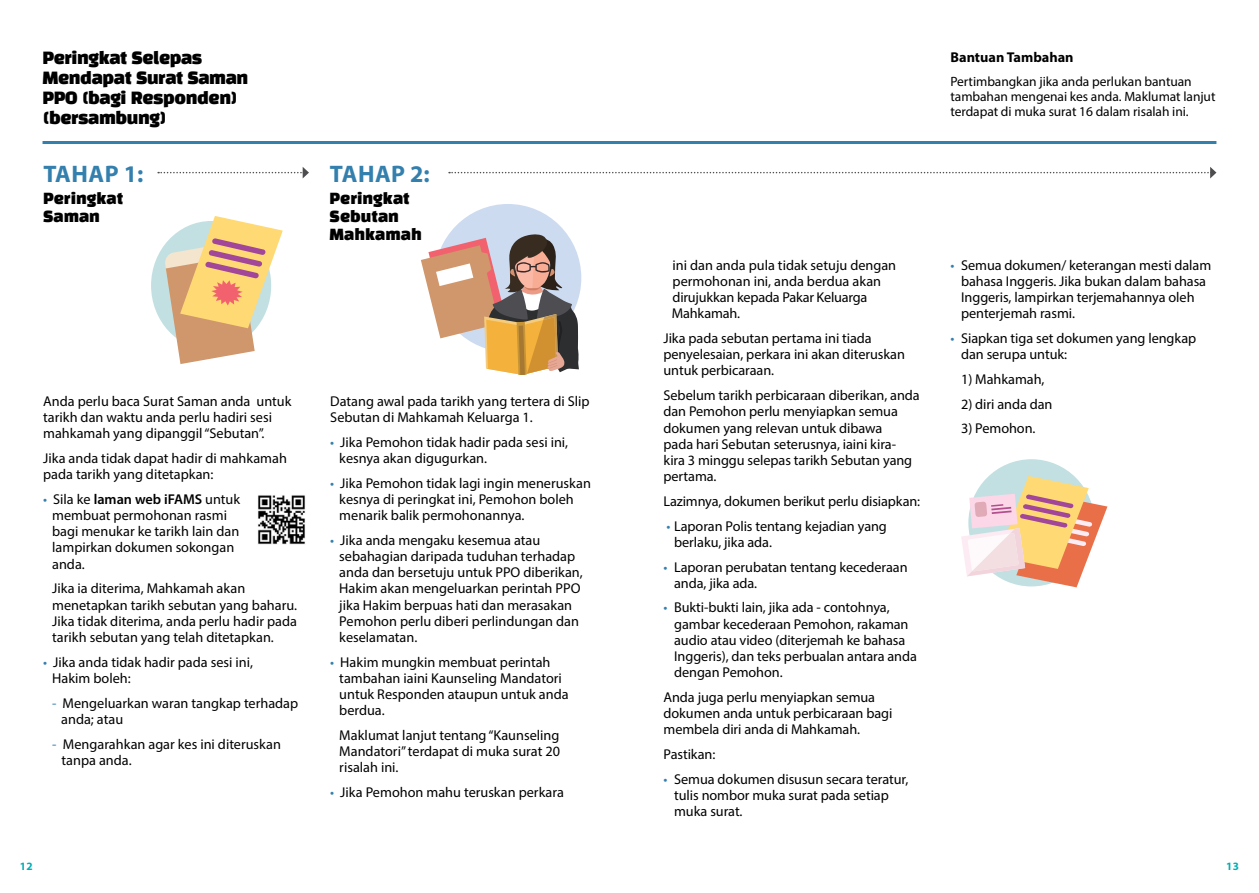
<style>
.page{position:relative;width:1259px;height:893px;background:#fff}
.page>*{position:absolute;margin:0;border:0;box-sizing:border-box;transform-origin:0 0}
.t1{font:700 24px "Myriad Pro";letter-spacing:.02em;color:#337fad}
.t2{font:16.5px/19.8px "Black Han Sans";letter-spacing:-.025em;color:#000}
.t3{font:15px/18px "Black Han Sans";color:#000}
.t4{font:14.25px/16.2px "Myriad Pro";color:#000}
.t5{font:700 14.25px "Myriad Pro";color:#000}
.t6{font:13.5px/15.3px "Myriad Pro";letter-spacing:-.005em;color:#000}
.t7{font:700 11.25px "Myriad Pro";color:#00b0b5}
.s1{color:#337fad}
.s2{font-weight:600}
</style>
<div class="page">
<img style="left:258px;top:495px;width:47px;height:50px">
<svg style="left:158px;top:167px;width:151px;height:11px"></svg>
<svg style="left:449px;top:167px;width:767px;height:11px"></svg>
<div style="left:151px;top:221px;width:120px;height:129px;background:#c2e0e2;border-radius:50%"></div>
<svg style="left:164px;top:216px;width:119px;height:148px"></svg>
<div style="left:434px;top:204px;width:147px;height:148px;background:#cddbf0;border-radius:50%"></div>
<svg style="left:421px;top:232px;width:158px;height:143px"></svg>
<hr style="left:43px;top:141px;width:1173px;height:3px;background:#337fad">
<div style="left:968px;top:459px;width:126px;height:127px;background:#c2e0e2;border-radius:50%"></div>
<svg style="left:961px;top:476px;width:146px;height:111px"></svg>
<p class="t2" style="left:43px;top:49px;width:207px">Peringkat Selepas<br>Mendapat Surat Saman<br>PPO (bagi Responden) (bersambung)</p>
<p class="t5" style="left:950px;top:48px;width:125px">Bantuan Tambahan</p>
<p class="t6" style="left:950px;top:73px;width:266px">Pertimbangkan jika anda perlukan bantuan tambahan mengenai kes anda. Maklumat lanjut terdapat di muka surat 16 dalam risalah ini.</p>
<h1 class="t1" style="left:43px;top:158px;width:101px">TAHAP 1:</h1>
<p class="t3" style="left:43px;top:190px;width:82px">Peringkat<br>Saman</p>
<h1 class="t1" style="left:330px;top:158px;width:101px">TAHAP 2:</h1>
<p class="t3" style="left:330px;top:190px;width:94px">Peringkat<br>Sebutan<br>Mahkamah</p>
<p class="t4" style="left:43px;top:393px;width:250px">Anda perlu baca Surat Saman anda untuk tarikh dan waktu anda perlu hadiri sesi mahkamah yang dipanggil “Sebutan”.</p>
<p class="t4" style="left:43px;top:450px;width:245px">Jika anda tidak dapat hadir di mahkamah pada tarikh yang ditetapkan:</p>
<p class="t4" style="left:52px;top:491px;width:189px;text-indent:-9px"><span class="s1">•</span> Sila ke <span class="s2">laman web iFAMS</span> untuk membuat permohonan rasmi bagi menukar ke tarikh lain dan lampirkan dokumen sokongan anda.</p>
<p class="t4" style="left:52px;top:580px;width:246px">Jika ia diterima, Mahkamah akan menetapkan tarikh sebutan yang baharu.<br>Jika tidak diterima, anda perlu hadir pada tarikh sebutan yang telah ditetapkan.</p>
<p class="t4" style="left:52px;top:654px;width:202px;text-indent:-9px"><span class="s1">•</span> Jika anda tidak hadir pada sesi ini,<br>Hakim boleh:</p>
<p class="t4" style="left:61px;top:694px;width:238px;text-indent:-9px"><span class="s1">-</span> Mengeluarkan waran tangkap terhadap anda; atau</p>
<p class="t4" style="left:62px;top:735px;width:221px;text-indent:-9px"><span class="s1">-</span> Mengarahkan agar kes ini diteruskan tanpa anda.</p>
<p class="t4" style="left:330px;top:393px;width:261px">Datang awal pada tarikh yang tertera di Slip<br>Sebutan di Mahkamah Keluarga 1.</p>
<p class="t4" style="left:339px;top:434px;width:230px;text-indent:-9px"><span class="s1">•</span> Jika Pemohon tidak hadir pada sesi ini, kesnya akan digugurkan.</p>
<p class="t4" style="left:339px;top:475px;width:253px;text-indent:-9px"><span class="s1">•</span> Jika Pemohon tidak lagi ingin meneruskan kesnya di peringkat ini, Pemohon boleh menarik balik permohonannya.</p>
<p class="t4" style="left:339px;top:532px;width:245px;text-indent:-9px"><span class="s1">•</span> Jika anda mengaku kesemua atau sebahagian daripada tuduhan terhadap anda dan bersetuju untuk PPO diberikan, Hakim akan mengeluarkan perintah PPO jika Hakim berpuas hati dan merasakan Pemohon perlu diberi perlindungan dan keselamatan.</p>
<p class="t4" style="left:339px;top:654px;width:231px;text-indent:-9px"><span class="s1">•</span> Hakim mungkin membuat perintah tambahan iaini Kaunseling Mandatori untuk Responden ataupun untuk anda berdua.</p>
<p class="t4" style="left:339px;top:727px;width:222px;text-align:justify">Maklumat lanjut tentang “Kaunseling Mandatori” terdapat di muka surat 20 risalah ini.</p>
<p class="t4" style="left:330px;top:784px;width:235px"><span class="s1">•</span> Jika Pemohon mahu teruskan perkara</p>
<p class="t4" style="left:672px;top:257px;width:226px">ini dan anda pula tidak setuju dengan permohonan ini, anda berdua akan dirujukkan kepada Pakar Keluarga<br>Mahkamah.</p>
<p class="t4" style="left:663px;top:330px;width:243px">Jika pada sebutan pertama ini tiada penyelesaian, perkara ini akan diteruskan untuk perbicaraan.</p>
<p class="t4" style="left:663px;top:387px;width:258px">Sebelum tarikh perbicaraan diberikan, anda dan Pemohon perlu menyiapkan semua dokumen yang relevan untuk dibawa<br>pada hari Sebutan seterusnya, iaini kira&shy;kira 3 minggu selepas tarikh Sebutan yang pertama.</p>
<p class="t4" style="left:663px;top:493px;width:258px">Lazimnya, dokumen berikut perlu disiapkan:</p>
<p class="t4" style="left:674px;top:517px;width:214px;text-indent:-8px"><span class="s1">•</span> Laporan Polis tentang kejadian yang berlaku, jika ada.</p>
<p class="t4" style="left:674px;top:558px;width:235px;text-indent:-11px"><span class="s1">•</span> Laporan perubatan tentang kecederaan anda, jika ada.</p>
<p class="t4" style="left:674px;top:599px;width:244px;text-indent:-11px"><span class="s1">•</span> Bukti-bukti lain, jika ada - contohnya, gambar kecederaan Pemohon, rakaman audio atau video (diterjemah ke bahasa Inggeris), dan teks perbualan antara anda dengan Pemohon.</p>
<p class="t4" style="left:663px;top:689px;width:230px">Anda juga perlu menyiapkan semua dokumen anda untuk perbicaraan bagi membela diri anda di Mahkamah.</p>
<p class="t4" style="left:663px;top:746px;width:53px">Pastikan:</p>
<p class="t4" style="left:674px;top:771px;width:236px;text-indent:-11px"><span class="s1">•</span> Semua dokumen disusun secara teratur, tulis nombor muka surat pada setiap muka surat.</p>
<p class="t4" style="left:961px;top:257px;width:252px;text-indent:-11px"><span class="s1">•</span> Semua dokumen/ keterangan mesti dalam bahasa Inggeris. Jika bukan dalam bahasa Inggeris, lampirkan terjemahannya oleh penterjemah rasmi.</p>
<p class="t4" style="left:961px;top:330px;width:237px;text-indent:-11px"><span class="s1">•</span> Siapkan tiga set dokumen yang lengkap dan serupa untuk:</p>
<p class="t4" style="left:961px;top:371px;width:85px">1) Mahkamah,</p>
<p class="t4" style="left:961px;top:396px;width:93px">2) diri anda dan</p>
<p class="t4" style="left:961px;top:420px;width:76px">3) Pemohon.</p>
<p class="t7" style="left:20px;top:858px;width:14px">12</p>
<p class="t7" style="left:1226px;top:858px;width:14px">13</p>
</div>
